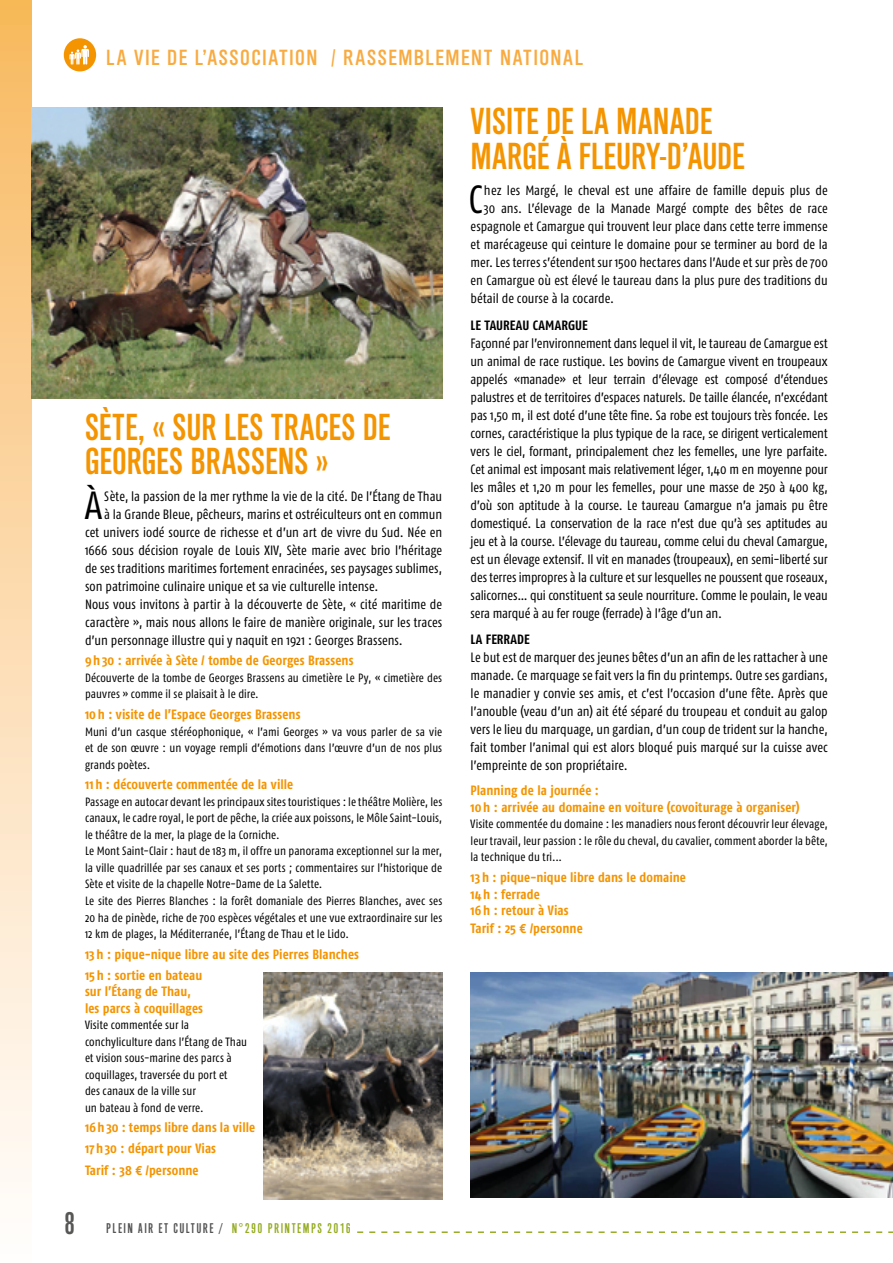
<style>
.page{position:relative;width:893px;height:1263px;background:#fff}
.page>*{position:absolute;margin:0;border:0;box-sizing:border-box;transform-origin:0 0}
.t1{font:39.15px "Fago Co";color:#000}
.t2{font:36px/34.5px "Cg Alpin Gth No 2";letter-spacing:.005em;color:#f49400}
.t3{font:30px "Cg Alpin Gth No 1";color:#575756}
.t4{font:21px "Cg Alpin Gth No 3";letter-spacing:.08em;color:#f8ab41}
.t5{font:13.5px/18px "Fago Co";color:#000;text-align:justify}
.t6{font:700 13.5px/16.5px "Fago Co";letter-spacing:.005em;color:#f49400}
.t7{font:13.5px "Cg Alpin Gth No 1";letter-spacing:.115em;color:#555454}
.t8{font:700 13.5px "Fago Co";color:#000}
.t9{font:12px/16.5px "Fago Co";letter-spacing:.005em;color:#000}
.s1{color:#96ac24}
</style>
<div class="page">
<div style="left:0;top:0;width:32px;height:1263px;background:linear-gradient(to bottom,#f8ba62,#fff)"></div>
<div style="left:64px;top:38px;width:32px;height:33px;background:#f49400;border-radius:50%"></div>
<svg style="left:69px;top:45px;width:20px;height:20px"></svg>
<img style="left:32px;top:107px;width:410px;height:291px">
<img style="left:264px;top:973px;width:178px;height:226px">
<svg style="left:357px;top:1231px;width:536px;height:2px"></svg>
<img style="left:471px;top:973px;width:422px;height:224px">
<h3 class="t4" style="left:106px;top:45px;width:478px">LA VIE DE L’ASSOCIATION / RASSEMBLEMENT NATIONAL</h3>
<h2 class="t2" style="left:85px;top:410px;width:307px">SÈTE, « SUR LES TRACES DE<br>GEORGES BRASSENS »</h2>
<h1 class="t1" style="left:85px;top:483px;width:20px">À</h1>
<p class="t5" style="left:104px;top:487px;width:339px">Sète, la passion de la mer rythme la vie de la cité. De l’Étang de Thau</p>
<p class="t5" style="left:104px;top:505px;width:339px">à la Grande Bleue, pêcheurs, marins et ostréiculteurs ont en commun</p>
<p class="t5" style="left:85px;top:523px;width:359px">cet univers iodé source de richesse et d’un art de vivre du Sud. Née en</p>
<p class="t5" style="left:85px;top:541px;width:359px">1666 sous décision royale de Louis XIV, Sète marie avec brio l’héritage</p>
<p class="t5" style="left:85px;top:559px;width:359px">de ses traditions maritimes fortement enracinées, ses paysages sublimes,</p>
<p class="t5" style="left:85px;top:577px;width:295px">son patrimoine culinaire unique et sa vie culturelle intense.</p>
<p class="t5" style="left:85px;top:595px;width:359px">Nous vous invitons à partir à la découverte de Sète, « cité maritime de</p>
<p class="t5" style="left:85px;top:613px;width:359px">caractère », mais nous allons le faire de manière originale, sur les traces</p>
<p class="t5" style="left:85px;top:631px;width:319px">d’un personnage illustre qui y naquit en 1921 : Georges Brassens.</p>
<p class="t6" style="left:85px;top:652px;width:270px">9h30 : arrivée à Sète / tombe de Georges Brassens</p>
<p class="t9" style="left:85px;top:669px;width:359px">Découverte de la tombe de Georges Brassens au cimetière Le Py, « cimetière des pauvres » comme il se plaisait à le dire.</p>
<p class="t6" style="left:85px;top:706px;width:217px">10h : visite de l’Espace Georges Brassens</p>
<p class="t9" style="left:85px;top:723px;width:359px;text-align:justify">Muni d’un casque stéréophonique, « l’ami Georges » va vous parler de sa vie et de son œuvre : un voyage rempli d’émotions dans l’œuvre d’un de nos plus grands poètes.</p>
<p class="t6" style="left:85px;top:776px;width:210px">11h : découverte commentée de la ville</p>
<p class="t9" style="left:85px;top:793px;width:359px">Passage en autocar devant les principaux sites touristiques : le théâtre Molière, les canaux, le cadre royal, le port de pêche, la criée aux poissons, le Môle Saint-Louis, le théâtre de la mer, la plage de la Corniche.<br>Le Mont Saint-Clair : haut de 183 m, il offre un panorama exceptionnel sur la mer, la ville quadrillée par ses canaux et ses ports ; commentaires sur l’historique de Sète et visite de la chapelle Notre-Dame de La Salette.<br>Le site des Pierres Blanches : la forêt domaniale des Pierres Blanches, avec ses 20 ha de pinède, riche de 700 espèces végétales et une vue extraordinaire sur les 12 km de plages, la Méditerranée, l’Étang de Thau et le Lido.</p>
<p class="t6" style="left:85px;top:943px;width:275px;line-height:20.7px">13h : pique-nique libre au site des Pierres Blanches<br>15h : sortie en bateau</p>
<p class="t6" style="left:85px;top:983px;width:119px">sur l’Étang de Thau, les parcs à coquillages</p>
<p class="t9" style="left:85px;top:1016px;width:164px">Visite commentée sur la conchyliculture dans l’Étang de Thau et vision sous-marine des parcs à coquillages, traversée du port et<br>des canaux de la ville sur<br>un bateau à fond de verre.</p>
<p class="t6" style="left:85px;top:1117px;width:172px;line-height:20.7px">16h30 : temps libre dans la ville<br>17h30 : départ pour Vias</p>
<p class="t6" style="left:85px;top:1162px;width:115px">Tarif : 38 ¤ /personne</p>
<h3 class="t3" style="left:64px;top:1205px;width:13px">8</h3>
<p class="t7" style="left:106px;top:1220px;width:246px">PLEIN AIR ET CULTURE ∕ <span class="s1">N°290 PRINTEMPS 2016</span></p>
<h2 class="t2" style="left:471px;top:104px;width:276px">VISITE DE LA MANADE<br>MARGÉ À FLEURY-D’AUDE</h2>
<h1 class="t1" style="left:469px;top:177px;width:16px">C</h1>
<p class="t5" style="left:484px;top:181px;width:345px">hez les Margé, le cheval est une affaire de famille depuis plus de</p>
<p class="t5" style="left:484px;top:199px;width:345px">30 ans. L’élevage de la Manade Margé compte des bêtes de race</p>
<p class="t5" style="left:471px;top:217px;width:359px">espagnole et Camargue qui trouvent leur place dans cette terre immense</p>
<p class="t5" style="left:471px;top:235px;width:359px">et marécageuse qui ceinture le domaine pour se terminer au bord de la</p>
<p class="t5" style="left:471px;top:253px;width:359px">mer. Les terres s’étendent sur 1500 hectares dans l’Aude et sur près de 700</p>
<p class="t5" style="left:471px;top:271px;width:359px">en Camargue où est élevé le taureau dans la plus pure des traditions du</p>
<p class="t5" style="left:471px;top:289px;width:145px">bétail de course à la cocarde.</p>
<p class="t8" style="left:471px;top:317px;width:119px">LE TAUREAU CAMARGUE</p>
<p class="t5" style="left:471px;top:334px;width:359px">Façonné par l’environnement dans lequel il vit, le taureau de Camargue est un animal de race rustique. Les bovins de Camargue vivent en troupeaux appelés «manade» et leur terrain d’élevage est composé d’étendues palustres et de territoires d’espaces naturels. De taille élancée, n’excédant pas 1,50 m, il est doté d’une tête fine. Sa robe est toujours très foncée. Les cornes, caractéristique la plus typique de la race, se dirigent verticalement vers le ciel, formant, principalement chez les femelles, une lyre parfaite.<br>Cet animal est imposant mais relativement léger, 1,40 m en moyenne pour les mâles et 1,20 m pour les femelles, pour une masse de 250 à 400 kg, d’où son aptitude à la course. Le taureau Camargue n’a jamais pu être domestiqué. La conservation de la race n’est due qu’à ses aptitudes au jeu et à la course. L’élevage du taureau, comme celui du cheval Camargue, est un élevage extensif. Il vit en manades (troupeaux), en semi-liberté sur des terres impropres à la culture et sur lesquelles ne poussent que roseaux, salicornes… qui constituent sa seule nourriture. Comme le poulain, le veau sera marqué à au fer rouge (ferrade) à l’âge d’un an.</p>
<p class="t8" style="left:471px;top:631px;width:61px">LA FERRADE</p>
<p class="t5" style="left:471px;top:648px;width:359px">Le but est de marquer des jeunes bêtes d’un an afin de les rattacher à une manade. Ce marquage se fait vers la fin du printemps. Outre ses gardians, le manadier y convie ses amis, et c’est l’occasion d’une fête. Après que l’anouble (veau d’un an) ait été séparé du troupeau et conduit au galop vers le lieu du marquage, un gardian, d’un coup de trident sur la hanche, fait tomber l’animal qui est alors bloqué puis marqué sur la cuisse avec l’empreinte de son propriétaire.</p>
<p class="t6" style="left:471px;top:782px;width:331px">Planning de la journée :<br>10h : arrivée au domaine en voiture (covoiturage à organiser)</p>
<p class="t9" style="left:471px;top:816px;width:359px;text-align:justify">Visite commentée du domaine : les manadiers nous feront découvrir leur élevage, leur travail, leur passion : le rôle du cheval, du cavalier, comment aborder la bête, la technique du tri...</p>
<p class="t6" style="left:471px;top:869px;width:217px">13h : pique-nique libre dans le domaine<br>14h : ferrade<br>16h : retour à Vias</p>
<p class="t6" style="left:471px;top:920px;width:114px">Tarif : 25 ¤ /personne</p>
</div>
